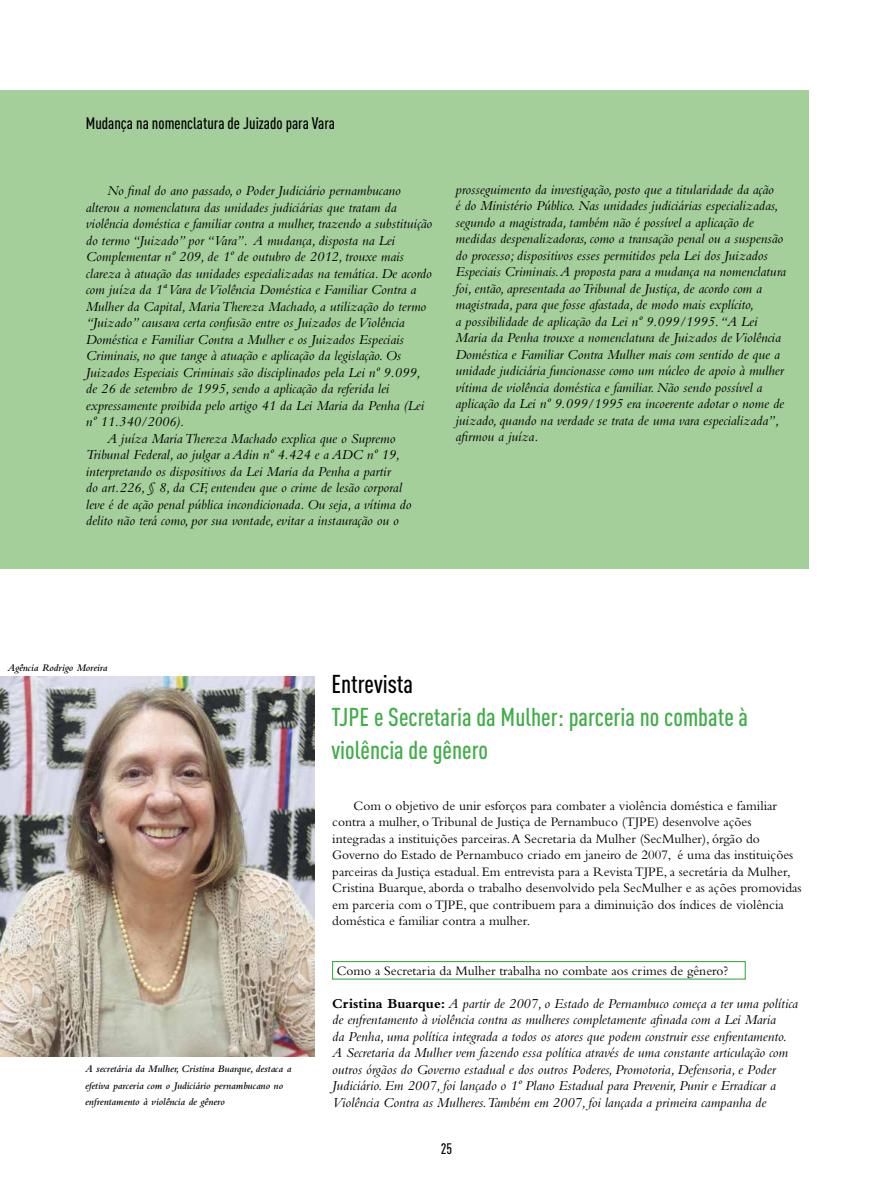
<style>
.page{position:relative;width:893px;height:1191px;background:#fff}
.page>*{position:absolute;margin:0;border:0;box-sizing:border-box;transform-origin:0 0}
.t1{font:500 25.5px/33px "DIN Cond";color:#41ad49}
.t2{font:500 25.5px "DIN Cond";color:#000}
.t3{font:500 16.5px "DIN Cond";color:#000}
.t4{font:500 15px "DIN Cond";color:#000}
.t5{font:italic 14.25px/16.5px "Bembo Std";color:#000}
.t6{font:13.5px/16.5px "Bembo Std";color:#000}
.t7{font:italic 600 10.5px/16.5px "Bembo Std";color:#000}
.s1{font-weight:700;font-style:normal}
</style>
<div class="page">
<div style="left:332px;top:961px;width:414px;height:18px;border:1px solid #41ad49"></div>
<div style="left:0;top:90px;width:808px;height:478px;background:#a4ce9a"></div>
<img style="left:0;top:677px;width:314px;height:379px">
<p class="t3" style="left:86px;top:113px;width:251px">Mudança na nomenclatura de Juizado para Vara</p>
<p class="t5" style="left:107px;top:182px;width:295px">No final do ano passado, o Poder Judiciário pernambucano</p>
<p class="t5" style="left:86px;top:199px;width:312px">alterou a nomenclatura das unidades judiciárias que tratam da</p>
<p class="t5" style="left:86px;top:215px;width:348px">violência doméstica e familiar contra a mulher, trazendo a substituição</p>
<p class="t5" style="left:86px;top:232px;width:311px">do termo “Juizado” por “Vara”. A mudança, disposta na Lei</p>
<p class="t5" style="left:86px;top:248px;width:320px">Complementar nº 209, de 1º de outubro de 2012, trouxe mais</p>
<p class="t5" style="left:86px;top:265px;width:347px">clareza à atuação das unidades especializadas na temática. De acordo</p>
<p class="t5" style="left:86px;top:281px;width:332px">com juíza da 1ª Vara de Violência Doméstica e Familiar Contra a</p>
<p class="t5" style="left:86px;top:298px;width:342px">Mulher da Capital, Maria Thereza Machado, a utilização do termo</p>
<p class="t5" style="left:86px;top:314px;width:320px">“Juizado” causava certa confusão entre os Juizados de Violência</p>
<p class="t5" style="left:86px;top:331px;width:320px">Doméstica e Familiar Contra a Mulher e os Juizados Especiais</p>
<p class="t5" style="left:86px;top:347px;width:317px">Criminais, no que tange à atuação e aplicação da legislação. Os</p>
<p class="t5" style="left:86px;top:364px;width:336px">Juizados Especiais Criminais são disciplinados pela Lei nº 9.099,</p>
<p class="t5" style="left:86px;top:380px;width:305px">de 26 de setembro de 1995, sendo a aplicação da referida lei</p>
<p class="t5" style="left:86px;top:397px;width:340px">expressamente proibida pelo artigo 41 da Lei Maria da Penha (Lei</p>
<p class="t5" style="left:86px;top:413px;width:100px">nº 11.340/2006).</p>
<p class="t5" style="left:107px;top:430px;width:290px">A juíza Maria Thereza Machado explica que o Supremo</p>
<p class="t5" style="left:86px;top:446px;width:316px">Tribunal Federal, ao julgar a Adin nº 4.424 e a ADC nº 19,</p>
<p class="t5" style="left:86px;top:463px;width:306px">interpretando os dispositivos da Lei Maria da Penha a partir</p>
<p class="t5" style="left:86px;top:479px;width:318px">do art.226, § 8, da CF, entendeu que o crime de lesão corporal</p>
<p class="t5" style="left:86px;top:496px;width:327px">leve é de ação penal pública incondicionada. Ou seja, a vítima do</p>
<p class="t5" style="left:86px;top:512px;width:314px">delito não terá como, por sua vontade, evitar a instauração ou o</p>
<p class="t5" style="left:455px;top:181px;width:332px">prosseguimento da investigação, posto que a titularidade da ação<br>é do Ministério Público. Nas unidades judiciárias especializadas, segundo a magistrada, também não é possível a aplicação de medidas despenalizadoras, como a transação penal ou a suspensão do processo; dispositivos esses permitidos pela Lei dos Juizados Especiais Criminais. A proposta para a mudança na nomenclatura foi, então, apresentada ao Tribunal de Justiça, de acordo com a magistrada, para que fosse afastada, de modo mais explícito,<br>a possibilidade de aplicação da Lei nº 9.099/1995. “A Lei Maria da Penha trouxe a nomenclatura de Juizados de Violência Doméstica e Familiar Contra Mulher mais com sentido de que a unidade judiciária funcionasse como um núcleo de apoio à mulher vítima de violência doméstica e familiar. Não sendo possível a aplicação da Lei nº 9.099/1995 era incoerente adotar o nome de juizado, quando na verdade se trata de uma vara especializada”, afirmou a juíza.</p>
<p class="t7" style="left:7px;top:660px;width:102px">Agência Rodrigo Moreira</p>
<p class="t7" style="left:85px;top:1060px;width:208px">A secretária da Mulher, Cristina Buarque, destaca a efetiva parceria com o Judiciário pernambucano no enfrentamento à violência de gênero</p>
<h1 class="t2" style="left:331px;top:669px;width:83px">Entrevista</h1>
<h1 class="t1" style="left:331px;top:700px;width:418px">TJPE e Secretaria da Mulher: parceria no combate à violência de gênero</h1>
<p class="t6" style="left:332px;top:797px;width:471px;text-indent:21px">Com o objetivo de unir esforços para combater a violência doméstica e familiar contra a mulher, o Tribunal de Justiça de Pernambuco (TJPE) desenvolve ações integradas a instituições parceiras. A Secretaria da Mulher (SecMulher), órgão do Governo do Estado de Pernambuco criado em janeiro de 2007, é uma das instituições parceiras da Justiça estadual. Em entrevista para a Revista TJPE, a secretária da Mulher, Cristina Buarque, aborda o trabalho desenvolvido pela SecMulher e as ações promovidas em parceria com o TJPE, que contribuem para a diminuição dos índices de violência doméstica e familiar contra a mulher.</p>
<p class="t6" style="left:337px;top:962px;width:393px">Como a Secretaria da Mulher trabalha no combate aos crimes de gênero?</p>
<p class="t5" style="left:332px;top:994px;width:467px"><span class="s1">Cristina Buarque:</span> A partir de 2007, o Estado de Pernambuco começa a ter uma política de enfrentamento à violência contra as mulheres completamente afinada com a Lei Maria<br>da Penha, uma política integrada a todos os atores que podem construir esse enfrentamento.<br>A Secretaria da Mulher vem fazendo essa política através de uma constante articulação com outros órgãos do Governo estadual e dos outros Poderes, Promotoria, Defensoria, e Poder Judiciário. Em 2007, foi lançado o 1º Plano Estadual para Prevenir, Punir e Erradicar a Violência Contra as Mulheres. Também em 2007, foi lançada a primeira campanha de</p>
<p class="t4" style="left:441px;top:1139px;width:13px">25</p>
</div>
